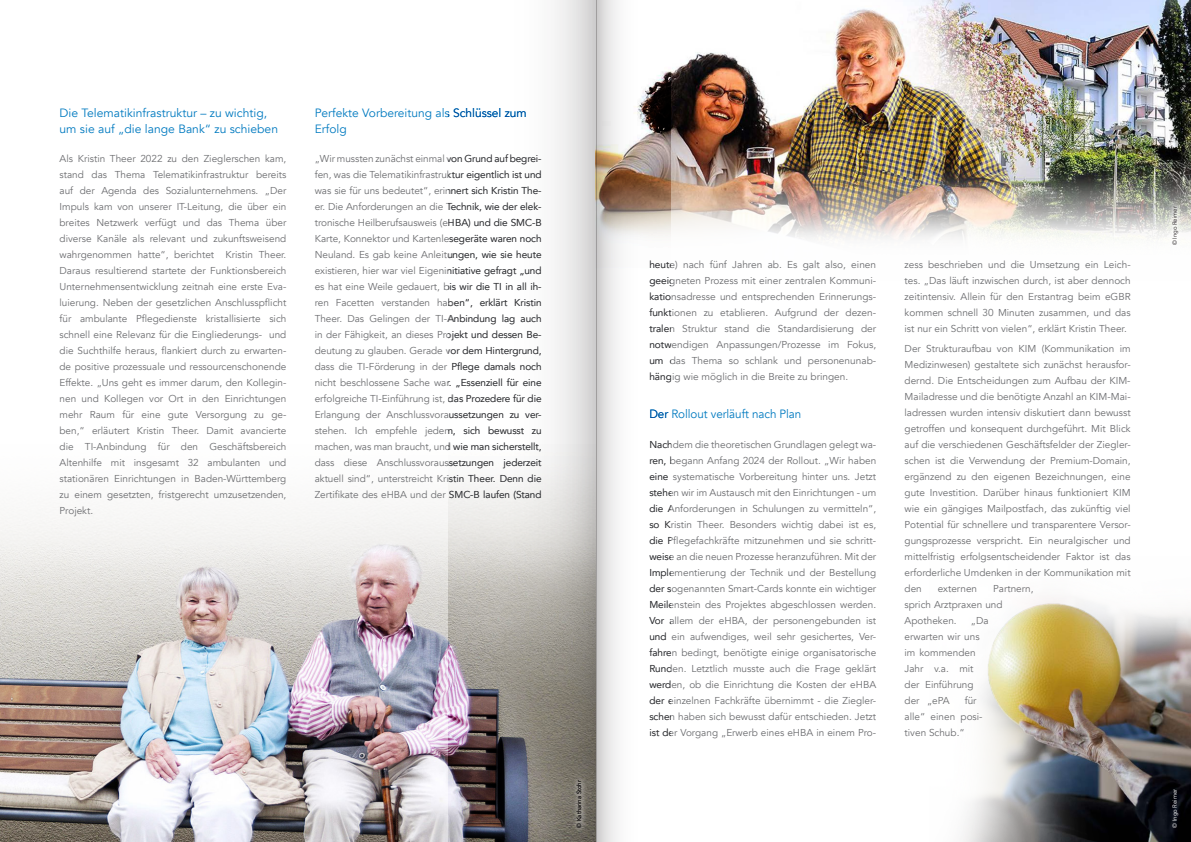
<style>
.page{position:relative;width:1191px;height:842px;background:#fff}
.page>*{position:absolute;margin:0;border:0;box-sizing:border-box;transform-origin:0 0}
.t1{font:12px/16px "Avenir LT Com";color:#007ac0}
.t2{font:10px/16px "Avenir LT Com";color:#6c6d70;text-align:justify}
.t3{font:6px "Avenir LT Com";color:#231f20}
.t4{font:6px "Avenir LT Com";color:#fff}
</style>
<div class="page">
<img style="left:670px;top:0;width:521px;height:239px">
<img style="left:0;top:485px;width:449px;height:357px">
<img style="left:962px;top:598px;width:229px;height:244px">
<div style="left:1166px;top:200px;width:18px;height:52px;background:#fff;opacity:.75"></div>
<svg style="left:596px;top:0;width:74px;height:842px"></svg>
<svg style="left:449px;top:0;width:147px;height:842px"></svg>
<p class="t1" style="left:60px;top:105px;width:220px">Die Telematikinfrastruktur – zu wichtig, um sie auf „die lange Bank“ zu schieben</p>
<p class="t2" style="left:60px;top:151px;width:228px">Als Kristin Theer 2022 zu den Zieglerschen kam, stand das Thema Telematikinfrastruktur bereits auf der Agenda des Sozialunternehmens. „Der Impuls kam von unserer IT-Leitung, die über ein breites Netzwerk verfügt und das Thema über diverse Kanäle als relevant und zukunftsweisend wahrgenommen hatte“, berichtet Kristin Theer.<br>Daraus resultierend startete der Funktionsbereich Unternehmensentwicklung zeitnah eine erste Eva&shy;luierung. Neben der gesetzlichen Anschlusspflicht für ambulante Pflegedienste kristallisierte sich schnell eine Relevanz für die Eingliederungs- und die Suchthilfe heraus, flankiert durch zu erwarten&shy;de positive prozessuale und ressourcenschonende Effekte. „Uns geht es immer darum, den Kollegin&shy;nen und Kollegen vor Ort in den Einrichtungen mehr Raum für eine gute Versorgung zu ge&shy;ben,“ erläutert Kristin Theer. Damit avancierte die TI-Anbindung für den Geschäftsbereich Altenhilfe mit insgesamt 32 ambulanten und stationären Einrichtungen in Baden-Württemberg zu einem gesetzten, fristgerecht umzusetzenden, Projekt.</p>
<p class="t1" style="left:315px;top:105px;width:213px">Perfekte Vorbereitung als Schlüssel zum<br>Erfolg</p>
<p class="t2" style="left:315px;top:151px;width:228px">„Wir mussten zunächst einmal von Grund auf begrei&shy;fen, was die Telematikinfrastruktur eigentlich ist und was sie für uns bedeutet“, erinnert sich Kristin The&shy;er. Die Anforderungen an die Technik, wie der elek&shy;tronische Heilberufsausweis (eHBA) und die SMC-B Karte, Konnektor und Kartenlesegeräte waren noch Neuland. Es gab keine Anleitungen, wie sie heute existieren, hier war viel Eigeninitiative gefragt „und es hat eine Weile gedauert, bis wir die TI in all ih&shy;ren Facetten verstanden haben“, erklärt Kristin Theer. Das Gelingen der TI-Anbindung lag auch in der Fähigkeit, an dieses Projekt und dessen Be&shy;deutung zu glauben. Gerade vor dem Hintergrund, dass die TI-Förderung in der Pflege damals noch nicht beschlossene Sache war. „Essenziell für eine erfolgreiche TI-Einführung ist, das Prozedere für die Erlangung der Anschlussvoraussetzungen zu ver&shy;stehen. Ich empfehle jedem, sich bewusst zu machen, was man braucht, und wie man sicherstellt, dass diese Anschlussvoraussetzungen jederzeit aktuell sind“, unterstreicht Kristin Theer. Denn die Zertifikate des eHBA und der SMC-B laufen (Stand</p>
<p class="t3" style="left:575px;top:828px;width:49px;rotate:-90deg">© Katharina Stohr</p>
<p class="t2" style="left:649px;top:257px;width:228px">heute) nach fünf Jahren ab. Es galt also, einen geeigneten Prozess mit einer zentralen Kommuni&shy;kationsadresse und entsprechenden Erinnerungs&shy;funktionen zu etablieren. Aufgrund der dezen&shy;tralen Struktur stand die Standardisierung der notwendigen Anpassungen/Prozesse im Fokus, um das Thema so schlank und personenunab&shy;hängig wie möglich in die Breite zu bringen.</p>
<p class="t1" style="left:649px;top:406px;width:154px">Der Rollout verläuft nach Plan</p>
<p class="t2" style="left:649px;top:437px;width:228px">Nachdem die theoretischen Grundlagen gelegt wa&shy;ren, begann Anfang 2024 der Rollout. „Wir haben eine systematische Vorbereitung hinter uns. Jetzt stehen wir im Austausch mit den Einrichtungen - um die Anforderungen in Schulungen zu vermitteln“, so Kristin Theer. Besonders wichtig dabei ist es, die Pflegefachkräfte mitzunehmen und sie schritt&shy;weise an die neuen Prozesse heranzuführen. Mit der Implementierung der Technik und der Bestellung der sogenannten Smart-Cards konnte ein wichtiger Meilenstein des Projektes abgeschlossen werden.<br>Vor allem der eHBA, der personengebunden ist und ein aufwendiges, weil sehr gesichertes, Ver&shy;fahren bedingt, benötigte einige organisatorische Runden. Letztlich musste auch die Frage geklärt werden, ob die Einrichtung die Kosten der eHBA der einzelnen Fachkräfte übernimmt - die Ziegler&shy;schen haben sich bewusst dafür entschieden. Jetzt ist der Vorgang „Erwerb eines eHBA in einem Pro-</p>
<p class="t2" style="left:904px;top:257px;width:228px">zess beschrieben und die Umsetzung ein Leich&shy;tes. „Das läuft inzwischen durch, ist aber dennoch zeitintensiv. Allein für den Erstantrag beim eGBR kommen schnell 30 Minuten zusammen, und das ist nur ein Schritt von vielen“, erklärt Kristin Theer.</p>
<p class="t2" style="left:904px;top:341px;width:228px">Der Strukturaufbau von KIM (Kommunikation im Medizinwesen) gestaltete sich zunächst herausfor&shy;dernd. Die Entscheidungen zum Aufbau der KIM-Mailadresse und die benötigte Anzahl an KIM-Mai&shy;ladressen wurden intensiv diskutiert dann bewusst getroffen und konsequent durchgeführt. Mit Blick auf die verschiedenen Geschäftsfelder der Ziegler&shy;schen ist die Verwendung der Premium-Domain, ergänzend zu den eigenen Bezeichnungen, eine gute Investition. Darüber hinaus funktioniert KIM wie ein gängiges Mailpostfach, das zukünftig viel Potential für schnellere und transparentere Versor&shy;gungsprozesse verspricht. Ein neuralgischer und mittelfristig erfolgsentscheidender Faktor ist das erforderliche Umdenken in der Kommunikation mit den</p>
<p class="t2" style="left:904px;top:581px;width:130px;text-align:left;text-indent:88px">Partnern, sprich Arztpraxen und<br>Apotheken.</p>
<p class="t2" style="left:937px;top:581px;width:41px">externen</p>
<p class="t2" style="left:904px;top:613px;width:85px;text-align:left;text-indent:66px">„Da erwarten wir uns im kommenden<br>Jahr v.a. mit der Einführung der „ePA</p>
<p class="t2" style="left:904px;top:693px;width:80px;text-align:left;text-indent:60px">für alle“ einen posi&shy;tiven Schub.“</p>
<p class="t3" style="left:1171px;top:245px;width:41px;rotate:-90deg">© Ingo Reimer</p>
<p class="t4" style="left:1171px;top:828px;width:41px;rotate:-90deg">© Ingo Reimer</p>
</div>
